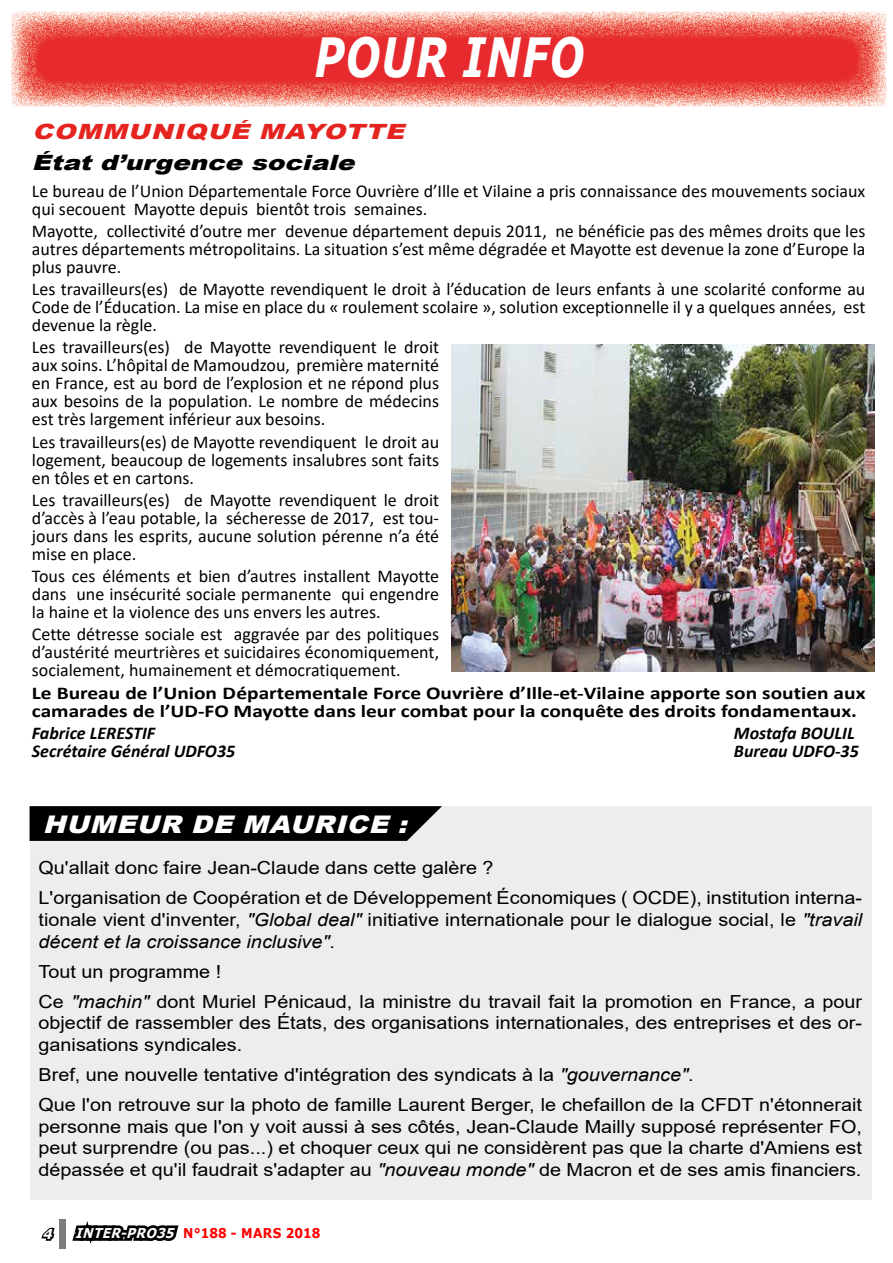
<style>
.page{position:relative;width:893px;height:1263px;background:#fff}
.page>*{position:absolute;margin:0;border:0;box-sizing:border-box;transform-origin:0 0}
.t1{font:italic 700 54px "Verdana";letter-spacing:.035em;color:#fff;scale:.75 1}
.t2{font:italic 900 24.3px "Arial";color:#fff;scale:1.11 1}
.t3{font:italic 900 21px "Arial";color:#000;scale:1.25 1}
.t4{font:italic 900 21px "Arial";color:#e52420;scale:1.25 1}
.t5{font:18px/18px "Calibri";color:#000;text-align:justify}
.t6{font:18px/21.6px "Arial";color:#000;scale:1.1 1}
.t7{font:700 18px/18px "Calibri";color:#000;scale:1.19 1}
.t8{font:italic 700 18px "Calibri";color:#000}
.t9{font:700 13.5px "Verdana";color:#f00;scale:.9 1}
.t10{font:italic 700 13.5px "Verdana";color:#fff}
.s1{font-style:italic}
.s2{font-style:italic;color:#fff}
</style>
<div class="page">
<svg style="left:41px;top:1227px;width:14px;height:14px"></svg>
<svg style="left:72px;top:1221px;width:107px;height:23px"></svg>
<div style="left:60px;top:1219px;width:6px;height:30px;background:#7d7d7d"></div>
<img style="left:452px;top:345px;width:422px;height:327px">
<div style="left:30px;top:806px;width:842px;height:394px;background:#ededed"></div>
<img style="left:11px;top:11px;width:876px;height:96px">
<svg style="left:30px;top:806px;width:412px;height:35px;background:#0b0b0b"></svg>
<h1 class="t1" style="left:315px;top:19px;width:361px">POUR INFO</h1>
<p class="t4" style="left:32px;top:116px;width:305px">COMMUNIQUÉ MAYOTTE</p>
<p class="t3" style="left:32px;top:147px;width:266px">Étatd’urgence sociale</p>
<p class="t5" style="left:32px;top:181px;width:835px">Le bureau de l’Union Départementale Force Ouvrière d’Ille et Vilaine a pris connaissance des mouvements sociaux qui secouent Mayotte depuis bientôt trois semaines.</p>
<p class="t5" style="left:32px;top:221px;width:835px">Mayotte, collectivité d’outre mer devenue département depuis 2011, ne bénéficie pas des mêmes droits que les autres départements métropolitains. La situation s’est même dégradée et Mayotte est devenue la zone d’Europe la plus pauvre.</p>
<p class="t5" style="left:32px;top:280px;width:835px">Les travailleurs(es) de Mayotte revendiquent le droit à l’éducation de leurs enfants à une scolarité conforme au Code de l’Éducation. La mise en place du « roulement scolaire », solution exceptionnelle il y a quelques années, est devenue la règle.</p>
<p class="t5" style="left:32px;top:338px;width:409px">Les travailleurs(es) de Mayotte revendiquent le droit aux soins. L’hôpital de Mamoudzou, première maternité en France, est au bord de l’explosion et ne répond plus aux besoins de la population. Le nombre de médecins est très largement inférieur aux besoins.</p>
<p class="t5" style="left:32px;top:432px;width:409px">Les travailleurs(es) de Mayotte revendiquent le droit au logement, beaucoup de logements insalubres sont faits en tôles et en cartons.</p>
<p class="t5" style="left:32px;top:490px;width:409px">Les travailleurs(es) de Mayotte revendiquent le droit d’accès à l’eau potable, la sécheresse de 2017, est tou&shy;jours dans les esprits, aucune solution pérenne n’a été mise en place.</p>
<p class="t5" style="left:32px;top:567px;width:409px">Tous ces éléments et bien d’autres installent Mayotte dans une insécurité sociale permanente qui engendre la haine et la violence des uns envers les autres.</p>
<p class="t5" style="left:32px;top:625px;width:409px">Cette détresse sociale est aggravée par des politiques d’austérité meurtrières et suicidaires économiquement, socialement, humainement et démocratiquement.</p>
<p class="t7" style="left:32px;top:683px;width:702px">Le Bureau de l’Union Départementale Force Ouvrière d’Ille-et-Vilaine apporte son soutien aux camarades de l’UD-FO Mayotte dans leur combat pour la conquête des droits fondamentaux.</p>
<p class="t8" style="left:32px;top:720px;width:125px">Fabrice LERESTIF</p>
<p class="t8" style="left:734px;top:720px;width:122px">Mostafa BOULIL</p>
<p class="t8" style="left:32px;top:738px;width:205px">Secrétaire Général UDFO35</p>
<p class="t8" style="left:734px;top:738px;width:126px">Bureau UDFO-35</p>
<h2 class="t2" style="left:43px;top:807px;width:337px">HUMEUR DE MAURICE :</h2>
<p class="t6" style="left:39px;top:853px;width:750px;line-height:30.2px">Qu'allait donc faire Jean-Claude dans cette galère ?<br>L'organisation de Coopération et de Développement Économiques ( OCDE), institution interna-</p>
<p class="t6" style="left:39px;top:909px;width:750px">tionale vient d'inventer, <span class="s1">"Global deal"</span> initiative internationale pour le dialogue social, le <span class="s1">"travail décent et la croissance inclusive"</span>.</p>
<p class="t6" style="left:39px;top:956px;width:750px;line-height:30.2px">Tout un programme !<br>Ce <span class="s1">"machin"</span> dont Muriel Pénicaud, la ministre du travail fait la promotion en France, a pour</p>
<p class="t6" style="left:39px;top:1012px;width:750px">objectif de rassembler des États, des organisations internationales, des entreprises et des or&shy;ganisations syndicales.</p>
<p class="t6" style="left:39px;top:1059px;width:750px;line-height:30.2px">Bref, une nouvelle tentative d'intégration des syndicats à la <span class="s1">"gouvernance"</span>.<br>Que l'on retrouve sur la photo de famille Laurent Berger, le chefaillon de la CFDT n'étonnerait</p>
<p class="t6" style="left:39px;top:1115px;width:750px;text-align:justify">personne mais que l'on y voit aussi à ses côtés, Jean-Claude Mailly supposé représenter FO, peut surprendre (ou pas...) et choquer ceux qui ne considèrent pas que la charte d'Amiens est dépassée et qu'il faudrait s'adapter au <span class="s1">"nouveau monde"</span> de Macron et de ses amis financiers.</p>
<p class="t10" style="left:42px;top:1225px;width:16px">4</p>
<p class="t9" style="left:75px;top:1223px;width:274px"><span class="s2">INTER-PRO35</span> N°188 - MARS 2018</p>
</div>
